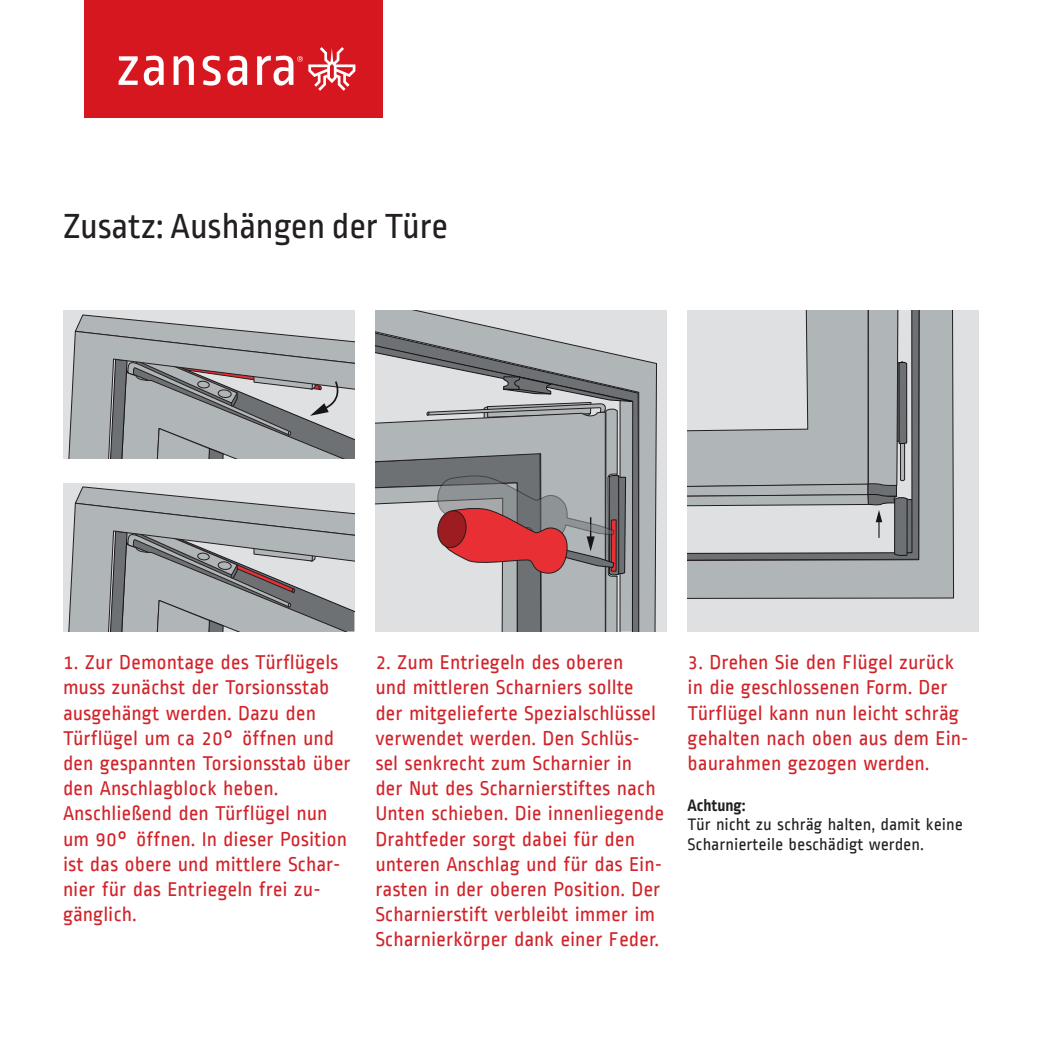
<style>
.page{position:relative;width:1042px;height:1042px;background:#fff}
.page>*{position:absolute;margin:0;border:0;box-sizing:border-box;transform-origin:0 0}
.t1{font:36.75px "Ropa Sans Pro";color:#231f20}
.t2{font:21px/25.2px "Ropa Sans";color:#d1232a}
.t3{font:17.5px/19.2px "Ropa Sans";color:#231f20}
.t4{font:700 17.5px "Ropa Sans Pro";color:#231f20}
</style>
<div class="page">
<div style="left:84px;top:0;width:298px;height:117px;background:#d7171f"></div>
<svg style="left:174px;top:56px;width:20px;height:29px"></svg>
<svg style="left:227px;top:56px;width:20px;height:30px"></svg>
<svg style="left:144px;top:56px;width:20px;height:30px"></svg>
<svg style="left:119px;top:56px;width:19px;height:29px"></svg>
<svg style="left:203px;top:56px;width:18px;height:30px"></svg>
<svg style="left:257px;top:47px;width:98px;height:44px"></svg>
<svg style="left:63px;top:310px;width:291px;height:148px;background:#abaeaf"></svg>
<svg style="left:63px;top:483px;width:291px;height:148px;background:#abaeb0"></svg>
<div style="left:657px;top:310px;width:9px;height:321px;background:#dfe0e1"></div>
<svg style="left:636px;top:310px;width:21px;height:321px;background:#a7abac"></svg>
<svg style="left:375px;top:310px;width:261px;height:321px;background:#ada5a7"></svg>
<div style="left:917px;top:310px;width:62px;height:321px;background:#dfe0e1"></div>
<svg style="left:917px;top:310px;width:37px;height:289px;background:#a5aaac"></svg>
<svg style="left:687px;top:310px;width:230px;height:321px;background:#bbbec0"></svg>
<h1 class="t1" style="left:63px;top:206px;width:386px">Zusatz: Aushängen der Türe</h1>
<p class="t2" style="left:63px;top:650px;width:289px">1. Zur Demontage des Türflügels muss zunächst der Torsionsstab ausgehängt werden. Dazu den<br>Türflügel um ca 20° öffnen und den gespannten Torsionsstab über den Anschlagblock heben.<br>Anschließend den Türflügel nun um 90° öffnen. In dieser Position ist das obere und mittlere Schar&shy;nier für das Entriegeln frei zu&shy;gänglich.</p>
<p class="t2" style="left:375px;top:650px;width:290px">2. Zum Entriegeln des oberen<br>und mittleren Scharniers sollte der mitgelieferte Spezialschlüssel verwendet werden. Den Schlüs&shy;sel senkrecht zum Scharnier in der Nut des Scharnierstiftes nach Unten schieben. Die innenliegende Drahtfeder sorgt dabei für den unteren Anschlag und für das Ein&shy;rasten in der oberen Position. Der Scharnierstift verbleibt immer im Scharnierkörper dank einer Feder.</p>
<p class="t2" style="left:687px;top:650px;width:282px">3. Drehen Sie den Flügel zurück in die geschlossenen Form. Der<br>Türflügel kann nun leicht schräg gehalten nach oben aus dem Ein&shy;baurahmen gezogen werden.</p>
<p class="t4" style="left:687px;top:795px;width:59px">Achtung:</p>
<p class="t3" style="left:687px;top:815px;width:277px">Tür nicht zu schräg halten, damit keine<br>Scharnierteile beschädigt werden.</p>
</div>
